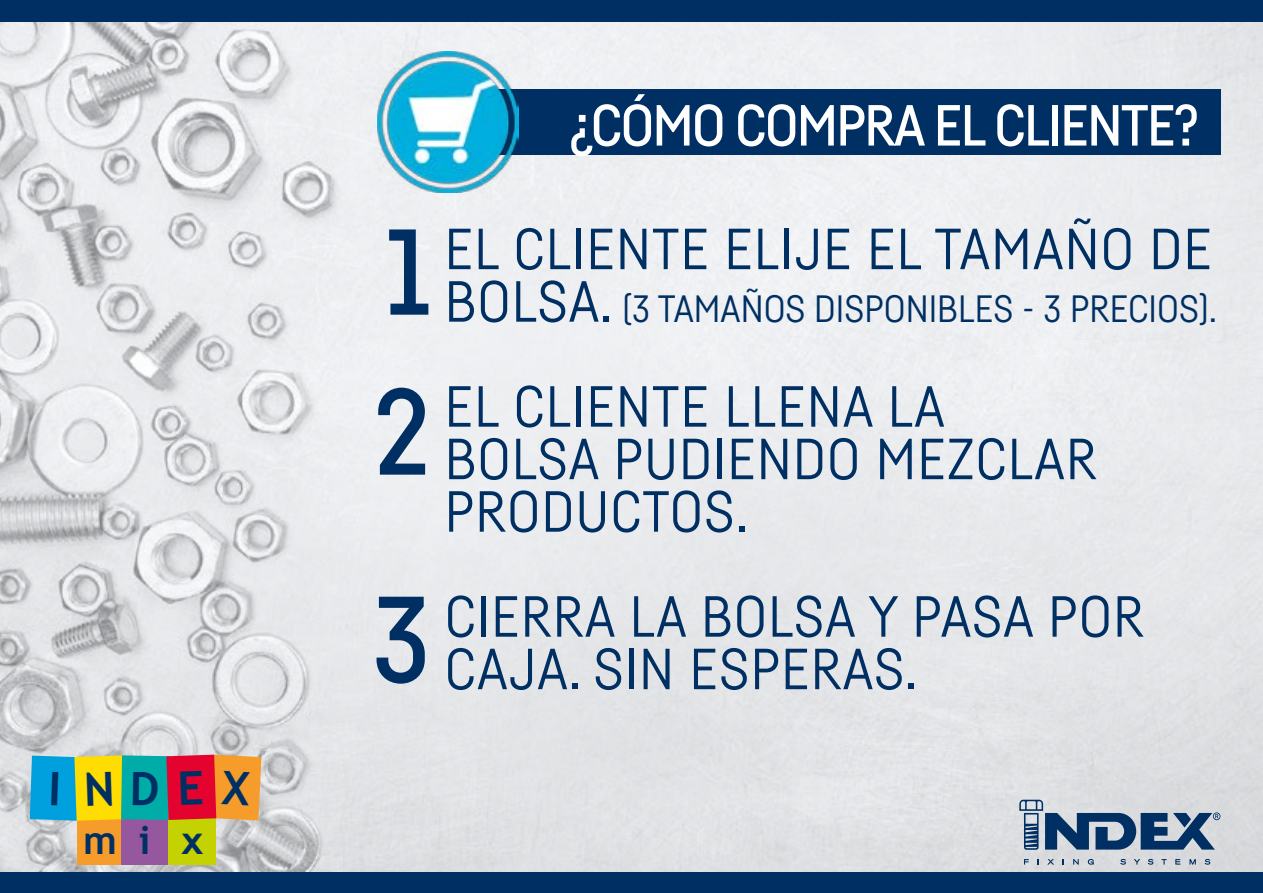
<style>
.page{position:relative;width:1263px;height:893px;background:#fff}
.page>*{position:absolute;margin:0;border:0;box-sizing:border-box;transform-origin:0 0}
.t1{font:500 120px/159.9px "Fabrikat";color:#003063}
.t2{font:57px/52.5px "Fabrikat";letter-spacing:.02em;color:#003063}
.t3{font:500 57px "Fabrikat";letter-spacing:-.03em;color:#fff}
.t4{font:700 39.45px "Trebuchet MS";color:#003063}
.t5{font:37.5px "Fabrikat";color:#003063}
.s1{font-size:37.5px}
</style>
<div class="page">
<img style="left:0;top:21px;width:1263px;height:851px">
<div style="left:0;top:0;width:1263px;height:21px;background:#003063"></div>
<svg style="left:1024px;top:859px;width:5px;height:5px"></svg>
<svg style="left:1047px;top:859px;width:7px;height:6px"></svg>
<svg style="left:1073px;top:859px;width:6px;height:6px"></svg>
<svg style="left:1088px;top:859px;width:6px;height:6px"></svg>
<svg style="left:1120px;top:859px;width:6px;height:6px"></svg>
<svg style="left:1134px;top:859px;width:6px;height:5px"></svg>
<svg style="left:1148px;top:859px;width:5px;height:6px"></svg>
<svg style="left:1161px;top:859px;width:6px;height:5px"></svg>
<svg style="left:1175px;top:859px;width:5px;height:6px"></svg>
<svg style="left:1189px;top:859px;width:7px;height:5px"></svg>
<svg style="left:1204px;top:859px;width:6px;height:6px"></svg>
<svg style="left:1019px;top:800px;width:201px;height:50px;background:#798fa7"></svg>
<div style="left:0;top:872px;width:1263px;height:21px;background:#003063"></div>
<div style="left:448px;top:90px;width:772px;height:65px;background:#003063"></div>
<img style="left:377px;top:51px;width:141px;height:142px">
<div style="left:77px;top:815px;width:46px;height:50px;background:#f59c2b"></div>
<div style="left:121px;top:815px;width:48px;height:50px;background:#95589f"></div>
<div style="left:169px;top:815px;width:47px;height:50px;background:#c3d200"></div>
<svg style="left:30px;top:755px;width:231px;height:66px;background:#958f61"></svg>
<p class="t4" style="left:83px;top:816px;width:122px">mi x</p>
<p class="t3" style="left:569px;top:91px;width:631px">¿CÓMO COMPRA EL CLIENTE?</p>
<h1 class="t1" style="left:373px;top:189px;width:59px">1<br>2</h1>
<p class="t2" style="left:445px;top:221px;width:97px">EL CLIENTE</p>
<p class="t2" style="left:724px;top:221px;width:243px">ELIJEEL TAMA</p>
<p class="t2" style="left:1065px;top:221px;width:114px">ÑO DE</p>
<p class="t2" style="left:445px;top:274px;width:235px">BOLSA. <span class="s1">(3 TAMA</span></p>
<p class="t5" style="left:741px;top:286px;width:143px">ÑOS DISPONIBLE</p>
<p class="t5" style="left:993px;top:286px;width:95px">S - 3 PRECIO</p>
<p class="t5" style="left:1179px;top:286px;width:39px">S).</p>
<p class="t2" style="left:445px;top:379px;width:97px">EL CLIENTE</p>
<p class="t2" style="left:724px;top:379px;width:30px">LLENA</p>
<p class="t2" style="left:888px;top:379px;width:27px">LA</p>
<p class="t2" style="left:445px;top:431px;width:265px">BOLSA PUDIENDO</p>
<p class="t2" style="left:876px;top:431px;width:32px">MEZCLAR</p>
<p class="t2" style="left:445px;top:484px;width:32px">PROD</p>
<p class="t2" style="left:575px;top:484px;width:173px">UCTOS.</p>
<h1 class="t1" style="left:372px;top:556px;width:60px">3</h1>
<p class="t2" style="left:445px;top:589px;width:29px">CIERRA</p>
<p class="t2" style="left:445px;top:589px;width:635px;text-indent:185px">LA BOLSA Y PASAPOR<br>CAJA. SIN ESPERA</p>
<p class="t2" style="left:874px;top:641px;width:45px">S.</p>
</div>
